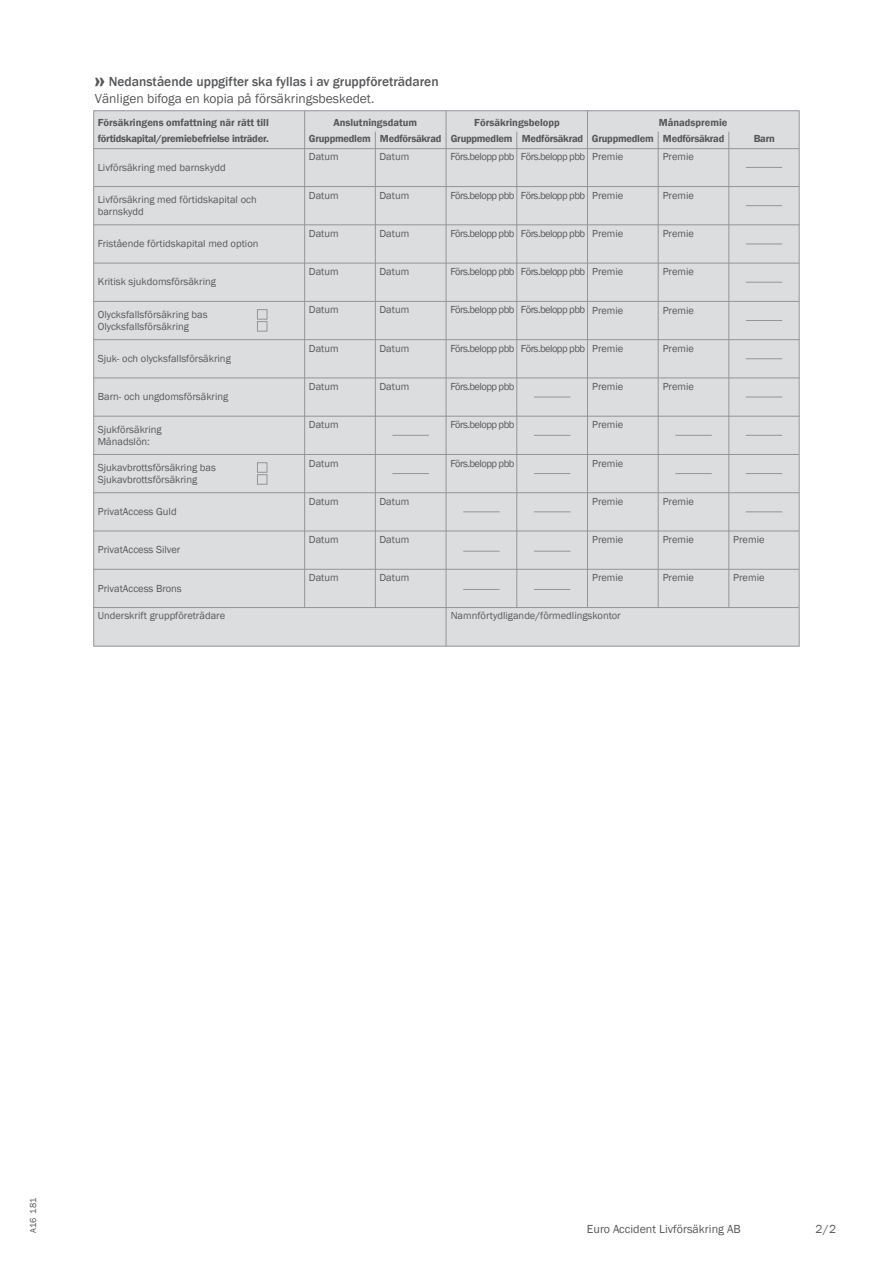
<style>
.page{position:relative;width:893px;height:1263px;background:#fff}
.page>*{position:absolute;margin:0;border:0;box-sizing:border-box;transform-origin:0 0}
.Styckesrubrik{font:800 30px "Franklin Gothic";color:#57585a}
.Styckesrubrik-2{font:500 13.5px "Franklin Gothic";color:#57585a}
.t1{font:13.5px "Franklin Gothic";color:#57585a}
.t2{font:12px "Franklin Gothic";color:#57585a}
.t3{font:10.5px "Franklin Gothic";color:#57585a}
.t4{font:10.5px "Franklin Gothic";letter-spacing:-.05em;color:#57585a}
.t5{font:600 10.5px "Franklin Gothic";letter-spacing:-.025em;color:#57585a}
.t6{font:600 10.5px "Franklin Gothic";color:#57585a}
.t7{font:9px "Franklin Gothic";letter-spacing:.03em;color:#57585a}
</style>
<div class="page">
<div style="left:94px;top:111px;width:705px;height:535px;background:#dcdddf;border:1px solid #939598"></div>
<hr style="left:93px;top:148px;width:706px;height:1px;background:#939598">
<hr style="left:93px;top:186px;width:706px;height:1px;background:#939598">
<hr style="left:93px;top:225px;width:706px;height:1px;background:#939598">
<hr style="left:93px;top:263px;width:706px;height:1px;background:#939598">
<hr style="left:93px;top:301px;width:706px;height:1px;background:#939598">
<hr style="left:93px;top:339px;width:706px;height:1px;background:#939598">
<hr style="left:93px;top:378px;width:706px;height:1px;background:#939598">
<hr style="left:93px;top:416px;width:706px;height:1px;background:#939598">
<hr style="left:93px;top:454px;width:706px;height:1px;background:#939598">
<hr style="left:93px;top:492px;width:706px;height:1px;background:#939598">
<hr style="left:93px;top:531px;width:706px;height:1px;background:#939598">
<hr style="left:93px;top:569px;width:706px;height:1px;background:#939598">
<hr style="left:93px;top:607px;width:706px;height:1px;background:#939598">
<hr style="left:446px;top:111px;width:1px;height:535px;background:#939598">
<hr style="left:375px;top:132px;width:1px;height:475px;background:#939598">
<hr style="left:517px;top:132px;width:1px;height:475px;background:#939598">
<hr style="left:587px;top:111px;width:1px;height:497px;background:#939598">
<hr style="left:658px;top:132px;width:1px;height:475px;background:#939598">
<hr style="left:729px;top:132px;width:1px;height:475px;background:#939598">
<hr style="left:304px;top:111px;width:1px;height:496px;background:#939598">
<div style="left:257px;top:309px;width:10px;height:10px;border:1px solid #939598"></div>
<div style="left:257px;top:321px;width:10px;height:10px;border:1px solid #939598"></div>
<div style="left:257px;top:462px;width:10px;height:10px;border:1px solid #939598"></div>
<div style="left:257px;top:474px;width:10px;height:10px;border:1px solid #939598"></div>
<hr style="left:746px;top:167px;width:36px;height:1px;background:#939598">
<hr style="left:746px;top:205px;width:36px;height:1px;background:#939598">
<hr style="left:746px;top:244px;width:36px;height:1px;background:#939598">
<hr style="left:746px;top:282px;width:36px;height:1px;background:#939598">
<hr style="left:746px;top:320px;width:36px;height:1px;background:#939598">
<hr style="left:746px;top:358px;width:36px;height:1px;background:#939598">
<hr style="left:746px;top:397px;width:36px;height:1px;background:#939598">
<hr style="left:746px;top:435px;width:36px;height:1px;background:#939598">
<hr style="left:746px;top:473px;width:36px;height:1px;background:#939598">
<hr style="left:746px;top:512px;width:36px;height:1px;background:#939598">
<hr style="left:675px;top:435px;width:37px;height:1px;background:#939598">
<hr style="left:675px;top:473px;width:37px;height:1px;background:#939598">
<hr style="left:534px;top:397px;width:36px;height:1px;background:#939598">
<hr style="left:534px;top:435px;width:36px;height:1px;background:#939598">
<hr style="left:534px;top:473px;width:36px;height:1px;background:#939598">
<hr style="left:534px;top:512px;width:36px;height:1px;background:#939598">
<hr style="left:534px;top:551px;width:36px;height:1px;background:#939598">
<hr style="left:534px;top:589px;width:36px;height:1px;background:#939598">
<hr style="left:463px;top:512px;width:37px;height:1px;background:#939598">
<hr style="left:463px;top:551px;width:37px;height:1px;background:#939598">
<hr style="left:463px;top:589px;width:37px;height:1px;background:#939598">
<hr style="left:392px;top:435px;width:37px;height:1px;background:#939598">
<hr style="left:392px;top:473px;width:37px;height:1px;background:#939598">
<p class="Styckesrubrik" style="left:94px;top:59px;width:13px">»</p>
<p class="Styckesrubrik-2" style="left:109px;top:73px;width:331px">Nedanstående uppgifter ska fyllas i av gruppföreträdaren</p>
<p class="t6" style="left:98px;top:116px;width:173px">Försäkringens omfattning när rätt till</p>
<p class="t6" style="left:333px;top:116px;width:85px">Anslutningsdatum</p>
<p class="t6" style="left:474px;top:116px;width:87px">Försäkringsbelopp</p>
<p class="t6" style="left:659px;top:116px;width:70px">Månadspremie</p>
<p class="t5" style="left:98px;top:132px;width:172px">förtidskapital/premiebefrielse inträder.</p>
<p class="t5" style="left:309px;top:132px;width:63px">Gruppmedlem</p>
<p class="t5" style="left:380px;top:132px;width:63px">Medförsäkrad</p>
<p class="t5" style="left:451px;top:132px;width:63px">Gruppmedlem</p>
<p class="t5" style="left:522px;top:132px;width:63px">Medförsäkrad</p>
<p class="t5" style="left:592px;top:132px;width:63px">Gruppmedlem</p>
<p class="t5" style="left:663px;top:132px;width:63px">Medförsäkrad</p>
<p class="t5" style="left:754px;top:132px;width:23px">Barn</p>
<p class="t3" style="left:98px;top:161px;width:129px">Livförsäkring med barnskydd</p>
<p class="t3" style="left:98px;top:193px;width:160px">Livförsäkring med förtidskapital och</p>
<p class="t3" style="left:98px;top:205px;width:48px">barnskydd</p>
<p class="t3" style="left:98px;top:237px;width:162px">Fristående förtidskapital med option</p>
<p class="t3" style="left:98px;top:275px;width:120px">Kritisk sjukdomsförsäkring</p>
<p class="t3" style="left:98px;top:308px;width:111px">Olycksfallsförsäkring bas</p>
<p class="t3" style="left:98px;top:320px;width:93px">Olycksfallsförsäkring</p>
<p class="t3" style="left:98px;top:352px;width:135px">Sjuk- och olycksfallsförsäkring</p>
<p class="t3" style="left:98px;top:390px;width:132px">Barn- och ungdomsförsäkring</p>
<p class="t3" style="left:98px;top:423px;width:65px">Sjukförsäkring</p>
<p class="t3" style="left:98px;top:435px;width:54px">Månadslön:</p>
<p class="t3" style="left:98px;top:461px;width:120px">Sjukavbrottsförsäkring bas</p>
<p class="t3" style="left:98px;top:473px;width:101px">Sjukavbrottsförsäkring</p>
<p class="t3" style="left:98px;top:505px;width:80px">PrivatAccess Guld</p>
<p class="t3" style="left:98px;top:543px;width:84px">PrivatAccess Silver</p>
<p class="t3" style="left:98px;top:582px;width:85px">PrivatAccess Brons</p>
<p class="t3" style="left:98px;top:609px;width:129px">Underskrift gruppföreträdare</p>
<p class="t3" style="left:451px;top:609px;width:171px">Namnförtydligande/förmedlingskontor</p>
<p class="t1" style="left:95px;top:90px;width:281px">Vänligen bifoga en kopia på försäkringsbeskedet.</p>
<p class="t3" style="left:309px;top:150px;width:31px">Datum</p>
<p class="t3" style="left:379px;top:150px;width:31px">Datum</p>
<p class="t4" style="left:450px;top:150px;width:66px">Förs.belopp pbb</p>
<p class="t4" style="left:521px;top:150px;width:66px">Förs.belopp pbb</p>
<p class="t3" style="left:592px;top:150px;width:33px">Premie</p>
<p class="t3" style="left:663px;top:150px;width:33px">Premie</p>
<p class="t3" style="left:309px;top:189px;width:31px">Datum</p>
<p class="t3" style="left:379px;top:189px;width:31px">Datum</p>
<p class="t3" style="left:309px;top:227px;width:31px">Datum</p>
<p class="t3" style="left:379px;top:227px;width:31px">Datum</p>
<p class="t3" style="left:309px;top:265px;width:31px">Datum</p>
<p class="t3" style="left:379px;top:265px;width:31px">Datum</p>
<p class="t3" style="left:309px;top:303px;width:31px">Datum</p>
<p class="t3" style="left:379px;top:303px;width:31px">Datum</p>
<p class="t3" style="left:309px;top:342px;width:31px">Datum</p>
<p class="t3" style="left:379px;top:342px;width:31px">Datum</p>
<p class="t3" style="left:309px;top:380px;width:31px">Datum</p>
<p class="t3" style="left:379px;top:380px;width:31px">Datum</p>
<p class="t3" style="left:309px;top:418px;width:31px">Datum</p>
<p class="t3" style="left:309px;top:456px;width:31px">Datum</p>
<p class="t3" style="left:309px;top:495px;width:31px">Datum</p>
<p class="t3" style="left:379px;top:495px;width:31px">Datum</p>
<p class="t3" style="left:309px;top:533px;width:31px">Datum</p>
<p class="t3" style="left:379px;top:533px;width:31px">Datum</p>
<p class="t3" style="left:309px;top:571px;width:31px">Datum</p>
<p class="t3" style="left:379px;top:571px;width:31px">Datum</p>
<p class="t4" style="left:450px;top:189px;width:66px">Förs.belopp pbb</p>
<p class="t4" style="left:521px;top:189px;width:66px">Förs.belopp pbb</p>
<p class="t4" style="left:450px;top:227px;width:66px">Förs.belopp pbb</p>
<p class="t4" style="left:521px;top:227px;width:66px">Förs.belopp pbb</p>
<p class="t4" style="left:450px;top:265px;width:66px">Förs.belopp pbb</p>
<p class="t4" style="left:521px;top:265px;width:66px">Förs.belopp pbb</p>
<p class="t4" style="left:450px;top:303px;width:66px">Förs.belopp pbb</p>
<p class="t4" style="left:521px;top:303px;width:66px">Förs.belopp pbb</p>
<p class="t4" style="left:450px;top:342px;width:66px">Förs.belopp pbb</p>
<p class="t4" style="left:521px;top:342px;width:66px">Förs.belopp pbb</p>
<p class="t4" style="left:450px;top:380px;width:66px">Förs.belopp pbb</p>
<p class="t4" style="left:450px;top:418px;width:66px">Förs.belopp pbb</p>
<p class="t4" style="left:450px;top:457px;width:66px">Förs.belopp pbb</p>
<p class="t3" style="left:592px;top:189px;width:33px">Premie</p>
<p class="t3" style="left:663px;top:189px;width:33px">Premie</p>
<p class="t3" style="left:592px;top:227px;width:33px">Premie</p>
<p class="t3" style="left:663px;top:227px;width:33px">Premie</p>
<p class="t3" style="left:592px;top:265px;width:33px">Premie</p>
<p class="t3" style="left:663px;top:265px;width:33px">Premie</p>
<p class="t3" style="left:592px;top:303px;width:33px">Premie</p>
<p class="t3" style="left:663px;top:303px;width:33px">Premie</p>
<p class="t3" style="left:592px;top:342px;width:33px">Premie</p>
<p class="t3" style="left:663px;top:342px;width:33px">Premie</p>
<p class="t3" style="left:592px;top:380px;width:33px">Premie</p>
<p class="t3" style="left:663px;top:380px;width:33px">Premie</p>
<p class="t3" style="left:592px;top:418px;width:33px">Premie</p>
<p class="t3" style="left:592px;top:457px;width:33px">Premie</p>
<p class="t3" style="left:592px;top:495px;width:33px">Premie</p>
<p class="t3" style="left:663px;top:495px;width:33px">Premie</p>
<p class="t3" style="left:592px;top:533px;width:33px">Premie</p>
<p class="t3" style="left:663px;top:533px;width:33px">Premie</p>
<p class="t3" style="left:733px;top:533px;width:33px">Premie</p>
<p class="t3" style="left:592px;top:571px;width:33px">Premie</p>
<p class="t3" style="left:663px;top:571px;width:33px">Premie</p>
<p class="t3" style="left:733px;top:571px;width:33px">Premie</p>
<p class="t7" style="left:27px;top:1233px;width:37px;rotate:-90deg">A16 181</p>
<p class="t2" style="left:587px;top:1222px;width:155px">Euro Accident Livförsäkring AB</p>
<p class="t2" style="left:815px;top:1222px;width:22px">2/2</p>
</div>
